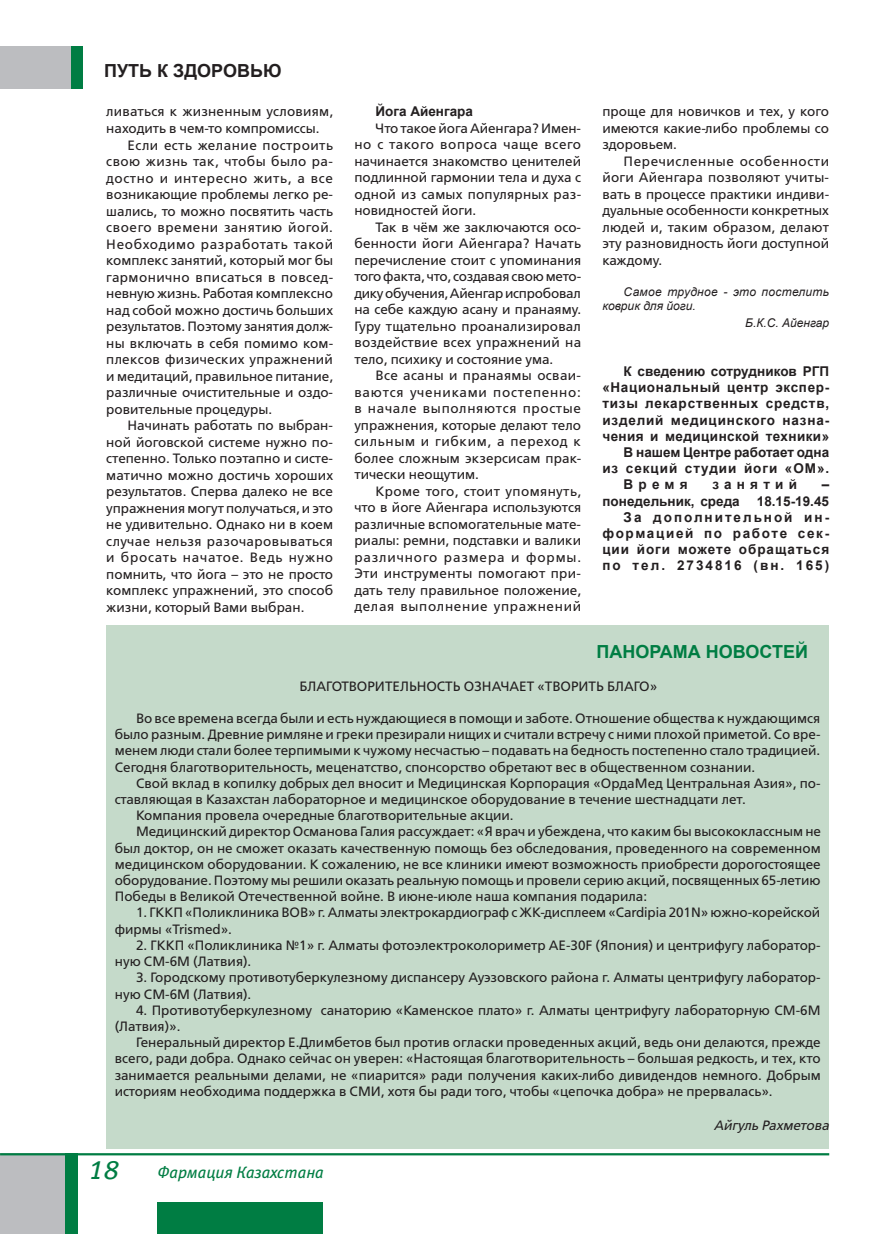
<style>
.page{position:relative;width:893px;height:1234px;background:#fff}
.page>*{position:absolute;margin:0;border:0;box-sizing:border-box;transform-origin:0 0}
.t1{font:italic 27px "Meta Book LFC";color:#007d43}
.t2{font:700 18px "Arial";color:#007d43}
.t3{font:700 18px "Arial";color:#231f20}
.t4{font:italic 16.5px "Meta Book LFC";color:#007d43}
.t5{font:500 13.5px/16.5px "DS Free Set";color:#231f20;text-align:justify}
.t6{font:700 13.5px "Arial";letter-spacing:.06em;color:#231f20}
.t7{font:700 13.5px/16.2px "Arial";letter-spacing:.125em;color:#231f20;text-align:right}
.t8{font:700 13.5px "Arial";color:#231f20}
.t9{font:700 13.5px "Arial";letter-spacing:.03em;color:#231f20}
.t10{font:700 13.5px "Arial";letter-spacing:.005em;color:#231f20}
.t11{font:italic 500 13.5px "DS Free Set";color:#231f20}
.t12{font:italic 12px/14.4px "Arial";letter-spacing:.025em;color:#231f20}
.t13{font:italic 12px "Arial";letter-spacing:.005em;color:#231f20}
</style>
<div class="page">
<div style="left:158px;top:1201px;width:165px;height:32px;background:#007d43"></div>
<div style="left:45px;top:1153px;width:33px;height:80px;background:#007d43"></div>
<div style="left:0;top:1153px;width:65px;height:80px;background:#bcbdc0"></div>
<hr style="left:0;top:1152px;width:829px;height:3px;background:#007d43">
<div style="left:70px;top:46px;width:13px;height:42px;background:#007d43"></div>
<div style="left:0;top:46px;width:70px;height:42px;background:#bcbdc0"></div>
<div style="left:106px;top:625px;width:723px;height:523px;background:#c5daca"></div>
<h2 class="t3" style="left:104px;top:58px;width:179px">Путь к здоровью</h2>
<p class="t5" style="left:106px;top:104px;width:228px">ливаться к жизненным условиям, находить в чем-то компромиссы.</p>
<p class="t5" style="left:106px;top:137px;width:228px;text-indent:21px">Если есть желание построить свою жизнь так, чтобы было ра&shy;достно и интересно жить, а все возникающие проблемы легко ре&shy;шались, то можно посвятить часть своего времени занятию йогой.<br>Необходимо разработать такой комплекс занятий, который мог бы гармонично вписаться в повсед&shy;невную жизнь. Работая комплексно над собой можно достичь больших результатов. Поэтому занятия долж&shy;ны включать в себя помимо ком&shy;плексов физических упражнений и медитаций, правильное питание, различные очистительные и оздо&shy;ровительные процедуры.</p>
<p class="t5" style="left:106px;top:417px;width:228px;text-indent:21px">Начинать работать по выбран&shy;ной йоговской системе нужно по&shy;степенно. Только поэтапно и систе&shy;матично можно достичь хороших результатов. Сперва далеко не все упражнения могут получаться, и это не удивительно. Однако ни в коем случае нельзя разочаровываться и бросать начатое. Ведь нужно помнить, что йога – это не просто комплекс упражнений, это способ жизни, который Вами выбран.</p>
<p class="t8" style="left:376px;top:102px;width:99px">Йога Айенгара</p>
<p class="t5" style="left:354px;top:120px;width:228px;text-indent:21px">Что такое йога Айенгара? Имен&shy;но с такого вопроса чаще всего начинается знакомство ценителей подлинной гармонии тела и духа с одной из самых популярных раз&shy;новидностей йоги.</p>
<p class="t5" style="left:354px;top:219px;width:228px;text-indent:21px">Так в чём же заключаются осо&shy;бенности йоги Айенгара? Начать перечисление стоит с упоминания того факта, что, создавая свою мето&shy;дику обучения, Айенгар испробовал на себе каждую асану и пранаяму.<br>Гуру тщательно проанализировал воздействие всех упражнений на тело, психику и состояние ума.</p>
<p class="t5" style="left:354px;top:367px;width:228px;text-indent:21px">Все асаны и пранаямы осваи&shy;ваются учениками постепенно: в начале выполняются простые упражнения, которые делают тело сильным и гибким, а переход к более сложным экзерсисам прак&shy;тически неощутим.</p>
<p class="t5" style="left:354px;top:483px;width:228px;text-indent:21px">Кроме того, стоит упомянуть, что в йоге Айенгара используются различные вспомогательные мате&shy;риалы: ремни, подставки и валики различного размера и формы.<br>Эти инструменты помогают при&shy;дать телу правильное положение, делая выполнение упражнений</p>
<p class="t5" style="left:602px;top:104px;width:228px">проще для новичков и тех, у кого имеются какие-либо проблемы со здоровьем.</p>
<p class="t5" style="left:602px;top:153px;width:228px;text-indent:21px">Перечисленные особенности йоги Айенгара позволяют учиты&shy;вать в процессе практики индиви&shy;дуальные особенности конкретных людей и, таким образом, делают эту разновидность йоги доступной каждому.</p>
<p class="t12" style="left:602px;top:284px;width:228px;text-indent:21px">Самое трудное - это постелить коврик для йоги.</p>
<p class="t13" style="left:745px;top:314px;width:85px">Б.К.С. Айенгар</p>
<p class="t10" style="left:624px;top:362px;width:207px">К сведению сотрудников РГП</p>
<p class="t6" style="left:602px;top:378px;width:228px">«Национальный центр экспер-</p>
<p class="t6" style="left:602px;top:394px;width:228px">тизы лекарственных средств,</p>
<p class="t6" style="left:602px;top:411px;width:228px">изделий медицинского назна-</p>
<p class="t9" style="left:602px;top:427px;width:228px">чения и медицинской техники»</p>
<p class="t8" style="left:624px;top:443px;width:207px">В нашем Центре работает одна</p>
<p class="t6" style="left:602px;top:459px;width:228px">из секций студии йоги «Ом».</p>
<p class="t6" style="left:624px;top:475px;width:66px">В ремя</p>
<p class="t6" style="left:712px;top:475px;width:86px">занятий</p>
<p class="t6" style="left:822px;top:475px;width:9px">–</p>
<p class="t8" style="left:602px;top:492px;width:139px">понедельник, среда</p>
<p class="t7" style="left:602px;top:493px;width:228px">18.15-19.45<br>За дополнительной ин&shy;формацией по работе сек&shy;ции йоги можете обращаться по тел. 2734816 (вн. 165)</p>
<h2 class="t2" style="left:597px;top:639px;width:14px">пан</h2>
<h2 class="t2" style="left:635px;top:639px;width:171px">орама новостей</h2>
<p class="t5" style="left:299px;top:677px;width:27px">Благотво</p>
<p class="t5" style="left:367px;top:677px;width:17px">рите</p>
<p class="t5" style="left:400px;top:677px;width:27px">льност</p>
<p class="t5" style="left:453px;top:677px;width:21px">ь означает</p>
<p class="t5" style="left:537px;top:677px;width:17px">«тво</p>
<p class="t5" style="left:571px;top:677px;width:63px">рить благо</p>
<p class="t5" style="left:650px;top:677px;width:9px">»</p>
<p class="t5" style="left:115px;top:710px;width:707px;text-indent:21px">Во все времена всегда были и есть нуждающиеся в помощи и заботе. Отношение общества к нуждающимся было разным. Древние римляне и греки презирали нищих и считали встречу с ними плохой приметой. Со вре&shy;менем люди стали более терпимыми к чужому несчастью – подавать на бедность постепенно стало традицией.<br>Сегодня благотворительность, меценатство, спонсорство обретают вес в общественном сознании.</p>
<p class="t5" style="left:136px;top:775px;width:686px">Свой вклад в копилку добрых дел вносит и Медицинская Корпорация «ОрдаМед Центральная Азия», по-</p>
<p class="t5" style="left:115px;top:791px;width:633px">ставляющая в Казахстан лабораторное и медицинское оборудование в течение шестнадцати лет.</p>
<p class="t5" style="left:136px;top:807px;width:379px">Компания провела очередные благотворительные акции.</p>
<p class="t5" style="left:136px;top:823px;width:686px">Медицинский директор Османова Галия рассуждает: «Я врач и убеждена, что каким бы высококлассным не</p>
<p class="t5" style="left:115px;top:839px;width:707px">был доктор, он не сможет оказать качественную помощь без обследования, проведенного на современном</p>
<p class="t5" style="left:115px;top:856px;width:707px">медицинском оборудовании. К сожалению, не все клиники имеют возможность приобрести дорогостоящее</p>
<p class="t5" style="left:115px;top:872px;width:707px">оборудование. Поэтому мы решили оказать реальную помощь и провели серию акций, посвященных 65-летию</p>
<p class="t5" style="left:115px;top:888px;width:534px">Победы в Великой Отечественной войне. В июне-июле наша компания подарила:</p>
<p class="t5" style="left:115px;top:904px;width:707px;text-indent:21px">1. ГККП «Поликлиника ВОВ» г. Алматы электрокардиограф с ЖК-дисплеем «Cardipia 201N» южно-корейской фирмы «Trismed».</p>
<p class="t5" style="left:115px;top:937px;width:707px;text-indent:21px">2. ГККП «Поликлиника №1» г. Алматы фотоэлектроколориметр AE-30F (Япония) и центрифугу лаборатор&shy;ную CM-6M (Латвия).</p>
<p class="t5" style="left:115px;top:969px;width:707px;text-indent:21px">3. Городскому противотуберкулезному диспансеру Ауэзовского района г. Алматы центрифугу лаборатор&shy;ную CM-6M (Латвия).</p>
<p class="t5" style="left:115px;top:1002px;width:707px;text-indent:21px">4. Противотуберкулезному санаторию «Каменское плато» г. Алматы центрифугу лабораторную CM-6M (Латвия)».</p>
<p class="t5" style="left:115px;top:1034px;width:707px;text-indent:21px">Генеральный директор Е.Длимбетов был против огласки проведенных акций, ведь они делаются, прежде всего, ради добра. Однако сейчас он уверен: «Настоящая благотворительность – большая редкость, и тех, кто занимается реальными делами, не «пиарится» ради получения каких-либо дивидендов немного. Добрым историям необходима поддержка в СМИ, хотя бы ради того, чтобы «цепочка добра» не прервалась».</p>
<p class="t11" style="left:714px;top:1117px;width:117px">Айгуль Рахметова</p>
<h1 class="t1" style="left:88px;top:1153px;width:32px">18</h1>
<p class="t4" style="left:158px;top:1162px;width:168px">Фармация Казахстана</p>
</div>
